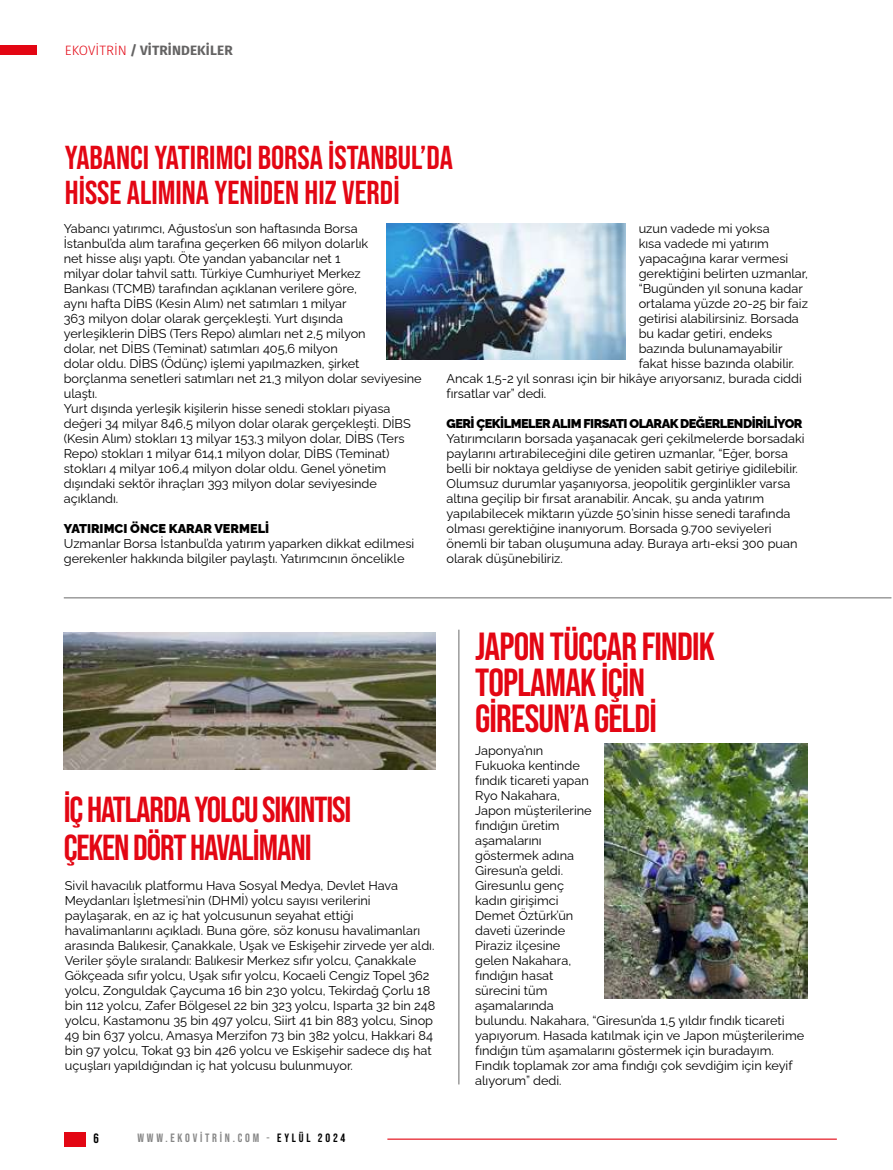
<style>
.page{position:relative;width:893px;height:1170px;background:#fff}
.page>*{position:absolute;margin:0;border:0;box-sizing:border-box;transform-origin:0 0}
.t1{font:39px/36px "Bebas Neue";letter-spacing:-.02em;color:#e30613}
.t2{font:36px/37.5px "Bebas Neue";letter-spacing:-.03em;color:#e30613}
.t3{font:33px/34.5px "Bebas Neue";color:#e30613}
.t4{font:700 13.5px "Fira Sans";letter-spacing:.01em;color:#646363}
.t5{font:13.5px "Bebas Neue";color:#000}
.t6{font:12.75px/15px "Raleway";color:#000}
.t7{font:900 12.75px "Raleway";letter-spacing:-.04em;color:#000}
.t8{font:900 12.75px "Raleway";color:#000}
.t9{font:12px "Bebas Neue";letter-spacing:.23em;color:#878787}
.s1{font-weight:300;color:#e30613}
.s2{color:#9d9d9c}
.s3{color:#000}
</style>
<div class="page">
<div style="left:0;top:46px;width:37px;height:9px;background:#e30613"></div>
<div style="left:65px;top:1131px;width:21px;height:15px;background:#e30613"></div>
<hr style="left:387px;top:1138px;width:450px;height:1px;background:#e30613">
<hr style="left:64px;top:597px;width:827px;height:1px;background:#000">
<hr style="left:458px;top:629px;width:2px;height:455px;background:#000">
<img style="left:64px;top:632px;width:372px;height:137px">
<img style="left:605px;top:743px;width:203px;height:255px">
<img style="left:387px;top:224px;width:239px;height:135px">
<p class="t4" style="left:65px;top:39px;width:169px"><span class="s1">EKOVİTRİN</span> / VİTRINDEKILER</p>
<h3 class="t3" style="left:65px;top:140px;width:390px">YABANCI YATIRIMCI BORSA İSTANBUL’DA<br>HİSSE ALIMINA YENİDEN HIZ VERDİ</h3>
<p class="t6" style="left:64px;top:220px;width:359px">Yabancı yatırımcı, Ağustos’un son haftasında Borsa İstanbul’da alım tarafına geçerken 66 milyon dolarlık<br>net hisse alışı yaptı. Öte yandan yabancılar net 1<br>milyar dolar tahvil sattı. Türkiye Cumhuriyet Merkez<br>Bankası (TCMB) tarafından açıklanan verilere göre,<br>aynı hafta DİBS (Kesin Alım) net satımları 1 milyar<br>363 milyon dolar olarak gerçekleşti. Yurt dışında<br>yerleşiklerin DİBS (Ters Repo) alımları net 2,5 milyon<br>dolar, net DİBS (Teminat) satımları 405,6 milyon<br>dolar oldu. DİBS (Ödünç) işlemi yapılmazken, şirket borçlanma senetleri satımları net 21,3 milyon dolar seviyesine ulaştı.<br>Yurt dışında yerleşik kişilerin hisse senedi stokları piyasa değeri 34 milyar 846,5 milyon dolar olarak gerçekleşti. DİBS (Kesin Alım) stokları 13 milyar 153,3 milyon dolar, DİBS (Ters Repo) stokları 1 milyar 614,1 milyon dolar, DİBS (Teminat) stokları 4 milyar 106,4 milyon dolar oldu. Genel yönetim dışındaki sektör ihraçları 393 milyon dolar seviyesinde açıklandı.</p>
<p class="t8" style="left:64px;top:518px;width:207px">YATIRIMCI ÖNCE KARAR VERMELİ</p>
<p class="t6" style="left:64px;top:534px;width:352px">Uzmanlar Borsa İstanbul’da yatırım yaparken dikkat edilmesi gerekenler hakkında bilgiler paylaştı. Yatırımcının öncelikle</p>
<p class="t6" style="left:639px;top:219px;width:132px">uzun vadede mi yoksa</p>
<p class="t6" style="left:639px;top:234px;width:132px">kısa vadede mi yatırım</p>
<p class="t6" style="left:639px;top:249px;width:151px">yapacağına karar vermesi</p>
<p class="t6" style="left:639px;top:264px;width:171px">gerektiğini belirten uzmanlar,</p>
<p class="t6" style="left:639px;top:279px;width:166px">“Bugünden yıl sonuna kadar</p>
<p class="t6" style="left:639px;top:294px;width:171px">ortalama yüzde 20-25 bir faiz</p>
<p class="t6" style="left:639px;top:309px;width:162px">getirisi alabilirsiniz. Borsada</p>
<p class="t6" style="left:639px;top:324px;width:135px">bu kadar getiri, endeks</p>
<p class="t6" style="left:639px;top:339px;width:145px">bazında bulunamayabilir</p>
<p class="t6" style="left:639px;top:354px;width:157px">fakat hisse bazında olabilir.</p>
<p class="t6" style="left:446px;top:369px;width:357px">Ancak 1,5-2 yıl sonrası için bir hikâye arıyorsanız, burada ciddi</p>
<p class="t6" style="left:446px;top:384px;width:101px">fırsatlar var” dedi.</p>
<p class="t7" style="left:446px;top:413px;width:358px">GERİ ÇEKİLMELER ALIM FIRSATI OLARAK DEĞERLENDİRİLİYOR</p>
<p class="t6" style="left:446px;top:429px;width:360px">Yatırımcıların borsada yaşanacak geri çekilmelerde borsadaki paylarını artırabileceğini dile getiren uzmanlar, “Eğer, borsa belli bir noktaya geldiyse de yeniden sabit getiriye gidilebilir.<br>Olumsuz durumlar yaşanıyorsa, jeopolitik gerginlikler varsa altına geçilip bir fırsat aranabilir. Ancak, şu anda yatırım yapılabilecek miktarın yüzde 50’sinin hisse senedi tarafında olması gerektiğine inanıyorum. Borsada 9.700 seviyeleri önemli bir taban oluşumuna aday. Buraya artı-eksi 300 puan olarak düşünebiliriz.</p>
<h2 class="t2" style="left:64px;top:790px;width:289px">İÇ HATLARDA YOLCU SIKINTISI<br>ÇEKEN DÖRT HAVALİMANI</h2>
<p class="t6" style="left:65px;top:876px;width:372px">Sivil havacılık platformu Hava Sosyal Medya, Devlet Hava Meydanları İşletmesi’nin (DHMİ) yolcu sayısı verilerini paylaşarak, en az iç hat yolcusunun seyahat ettiği havalimanlarını açıkladı. Buna göre, söz konusu havalimanları arasında Balıkesir, Çanakkale, Uşak ve Eskişehir zirvede yer aldı.<br>Veriler şöyle sıralandı: Balıkesir Merkez sıfır yolcu, Çanakkale Gökçeada sıfır yolcu, Uşak sıfır yolcu, Kocaeli Cengiz Topel 362 yolcu, Zonguldak Çaycuma 16 bin 230 yolcu, Tekirdağ Çorlu 18 bin 112 yolcu, Zafer Bölgesel 22 bin 323 yolcu, Isparta 32 bin 248 yolcu, Kastamonu 35 bin 497 yolcu, Siirt 41 bin 883 yolcu, Sinop 49 bin 637 yolcu, Amasya Merzifon 73 bin 382 yolcu, Hakkari 84 bin 97 yolcu, Tokat 93 bin 426 yolcu ve Eskişehir sadece dış hat uçuşları yapıldığından iç hat yolcusu bulunmuyor.</p>
<p class="t5" style="left:94px;top:1130px;width:7px">6</p>
<p class="t9" style="left:137px;top:1131px;width:210px">WWW.EKOVİTRİN.COM <span class="s2">-</span> <span class="s3">EYLÜL 2024</span></p>
<h1 class="t1" style="left:475px;top:628px;width:241px">JAPON TÜCCAR FINDIK<br>TOPLAMAK İÇİN<br>GİRESUN’A GELDİ</h1>
<p class="t6" style="left:475px;top:741px;width:331px">Japonya’nın<br>Fukuoka kentinde<br>fındık ticareti yapan<br>Ryo Nakahara,<br>Japon müşterilerine<br>fındığın üretim<br>aşamalarını<br>göstermek adına<br>Giresun’a geldi.<br>Giresunlu genç<br>kadın girişimci<br>Demet Öztürk’ün<br>daveti üzerinde<br>Piraziz ilçesine<br>gelen Nakahara,<br>fındığın hasat<br>sürecini tüm<br>aşamalarında<br>bulundu. Nakahara, “Giresun’da 1,5 yıldır fındık ticareti yapıyorum. Hasada katılmak için ve Japon müşterilerime fındığın tüm aşamalarını göstermek için buradayım.<br>Fındık toplamak zor ama fındığı çok sevdiğim için keyif alıyorum” dedi.</p>
</div>
